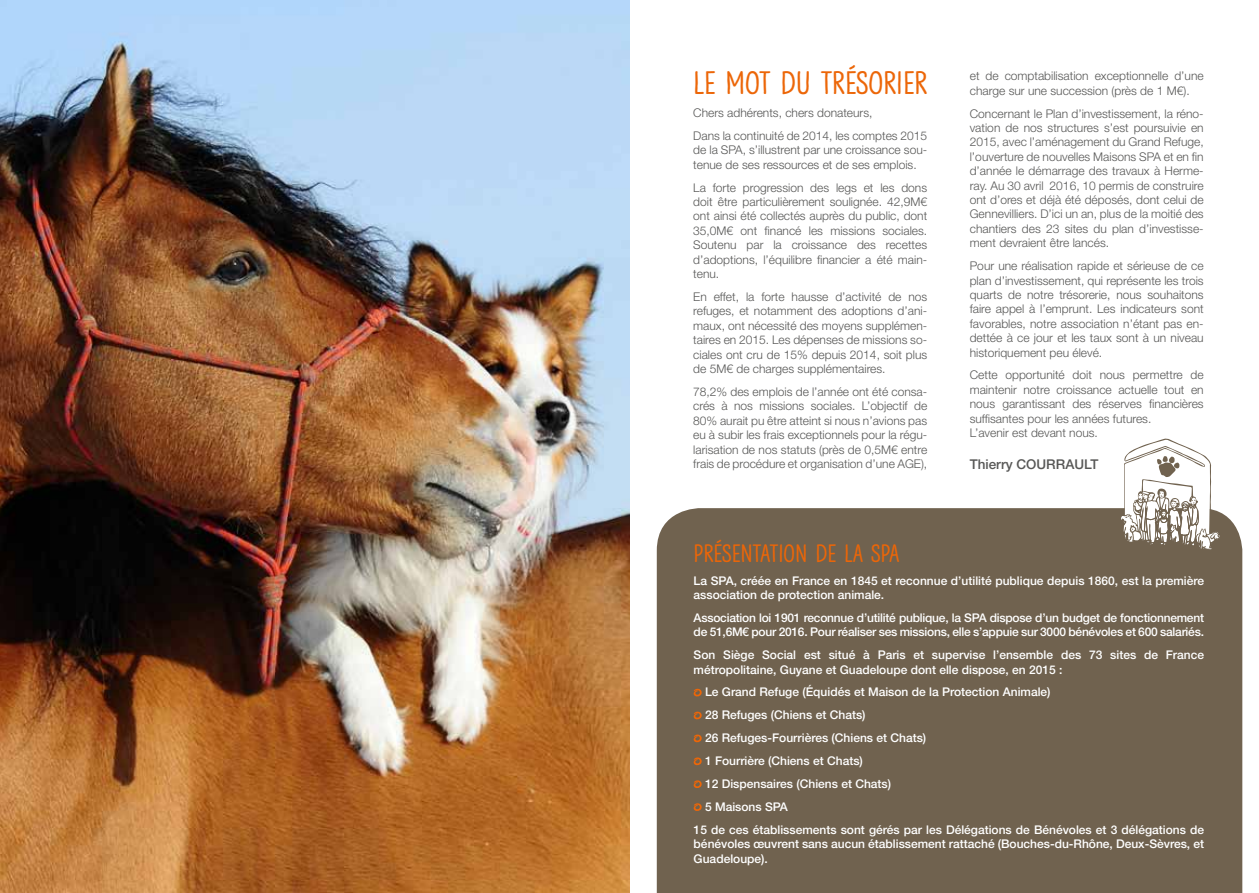
<style>
.page{position:relative;width:1259px;height:893px;background:#fff}
.page>*{position:absolute;margin:0;border:0;box-sizing:border-box;transform-origin:0 0}
.t1{font:700 33px "Adopte";color:#ec6608}
.t2{font:700 25.5px "Adopte";color:#ec6608}
.t3{font:500 13.5px "Helvetica Neue LT Std";color:#575756}
.t4{font:300 12px/14.4px "Helvetica Neue LT Std";color:#575756;text-align:justify}
.t5{font:500 12px/14.4px "Helvetica Neue LT Std";color:#fff}
.t6{font:500 12px/14.4px "Helvetica Neue LT Std";letter-spacing:-.02em;color:#fff}
</style>
<div class="page">
<div style="left:657px;top:508px;width:585px;height:385px;background:#70624f"></div>
<svg style="left:693px;top:689px;width:9px;height:8px"></svg>
<svg style="left:693px;top:712px;width:9px;height:8px"></svg>
<svg style="left:693px;top:734px;width:9px;height:9px"></svg>
<svg style="left:693px;top:757px;width:9px;height:9px"></svg>
<svg style="left:693px;top:780px;width:9px;height:9px"></svg>
<svg style="left:693px;top:803px;width:9px;height:9px"></svg>
<svg style="left:1119px;top:438px;width:101px;height:113px"></svg>
<img style="left:0;top:0;width:629px;height:893px">
<h1 class="t1" style="left:693px;top:65px;width:235px">LE MOT DU TRÉSORIER</h1>
<p class="t4" style="left:693px;top:101px;width:235px;line-height:23px">Chers adhérents, chers donateurs,<br>Dans la continuité de 2014, les comptes 2015</p>
<p class="t4" style="left:693px;top:143px;width:235px">de la SPA, s’illustrent par une croissance sou&shy;tenue de ses ressources et de ses emplois.</p>
<p class="t4" style="left:693px;top:180px;width:235px">La forte progression des legs et les dons doit être particulièrement soulignée. 42,9M€ ont ainsi été collectés auprès du public, dont 35,0M€ ont financé les missions sociales.<br>Soutenu par la croissance des recettes d’adoptions, l’équilibre financier a été main&shy;tenu.</p>
<p class="t4" style="left:693px;top:289px;width:235px">En effet, la forte hausse d’activité de nos refuges, et notamment des adoptions d’ani&shy;maux, ont nécessité des moyens supplémen&shy;taires en 2015. Les dépenses de missions so&shy;ciales ont cru de 15% depuis 2014, soit plus de 5M€ de charges supplémentaires.</p>
<p class="t4" style="left:693px;top:384px;width:235px">78,2% des emplois de l’année ont été consa&shy;crés à nos missions sociales. L’objectif de 80% aurait pu être atteint si nous n’avions pas eu à subir les frais exceptionnels pour la régu&shy;larisation de nos statuts (près de 0,5M€ entre frais de procédure et organisation d’une AGE),</p>
<p class="t4" style="left:969px;top:69px;width:235px">et de comptabilisation exceptionnelle d’une charge sur une succession (près de 1 M€).</p>
<p class="t4" style="left:969px;top:106px;width:235px">Concernant le Plan d’investissement, la réno&shy;vation de nos structures s’est poursuivie en 2015, avec l’aménagement du Grand Refuge, l’ouverture de nouvelles Maisons SPA et en fin d’année le démarrage des travaux à Herme&shy;ray. Au 30 avril 2016, 10 permis de construire ont d’ores et déjà été déposés, dont celui de Gennevilliers. D’ici un an, plus de la moitié des chantiers des 23 sites du plan d’investisse&shy;ment devraient être lancés.</p>
<p class="t4" style="left:969px;top:258px;width:235px">Pour une réalisation rapide et sérieuse de ce plan d’investissement, qui représente les trois quarts de notre trésorerie, nous souhaitons faire appel à l’emprunt. Les indicateurs sont favorables, notre association n’étant pas en&shy;dettée à ce jour et les taux sont à un niveau historiquement peu élevé.</p>
<p class="t4" style="left:969px;top:368px;width:235px;text-align:left">Cette opportunité doit nous permettre de maintenir notre croissance actuelle tout en nous garantissant des réserves financières suffisantes pour les années futures.<br>L’avenir est devant nous.</p>
<p class="t3" style="left:969px;top:457px;width:130px">Thierry COURRAULT</p>
<h2 class="t2" style="left:693px;top:539px;width:207px">PRÉSENTATION DE LA SPA</h2>
<p class="t5" style="left:693px;top:573px;width:512px">La SPA, créée en France en 1845 et reconnue d’utilité publique depuis 1860, est la première association de protection animale.</p>
<p class="t6" style="left:693px;top:610px;width:512px">Association loi 1901 reconnue d’utilité publique, la SPA dispose d’un budget de fonctionnement de 51,6M€ pour 2016. Pour réaliser ses missions, elle s’appuie sur 3000 bénévoles et 600 salariés.</p>
<p class="t5" style="left:693px;top:648px;width:512px">Son Siège Social est situé à Paris et supervise l’ensemble des 73 sites de France métropolitaine, Guyane et Guadeloupe dont elle dispose, en 2015 :</p>
<p class="t5" style="left:705px;top:685px;width:347px">Le Grand Refuge (Équidés et Maison de la Protection Animale)</p>
<p class="t5" style="left:705px;top:708px;width:162px">28 Refuges (Chiens et Chats)</p>
<p class="t5" style="left:705px;top:731px;width:223px">26 Refuges-Fourrières (Chiens et Chats)</p>
<p class="t5" style="left:705px;top:754px;width:159px">1 Fourrière (Chiens et Chats)</p>
<p class="t5" style="left:705px;top:776px;width:188px">12 Dispensaires (Chiens et Chats)</p>
<p class="t5" style="left:705px;top:799px;width:84px">5 Maisons SPA</p>
<p class="t5" style="left:693px;top:822px;width:512px">15 de ces établissements sont gérés par les Délégations de Bénévoles et 3 délégations de</p>
<p class="t5" style="left:693px;top:837px;width:512px">bénévoles œuvrent sans aucun établissement rattaché (Bouches-du-Rhône, Deux-Sèvres, et<br>Guadeloupe).</p>
</div>
